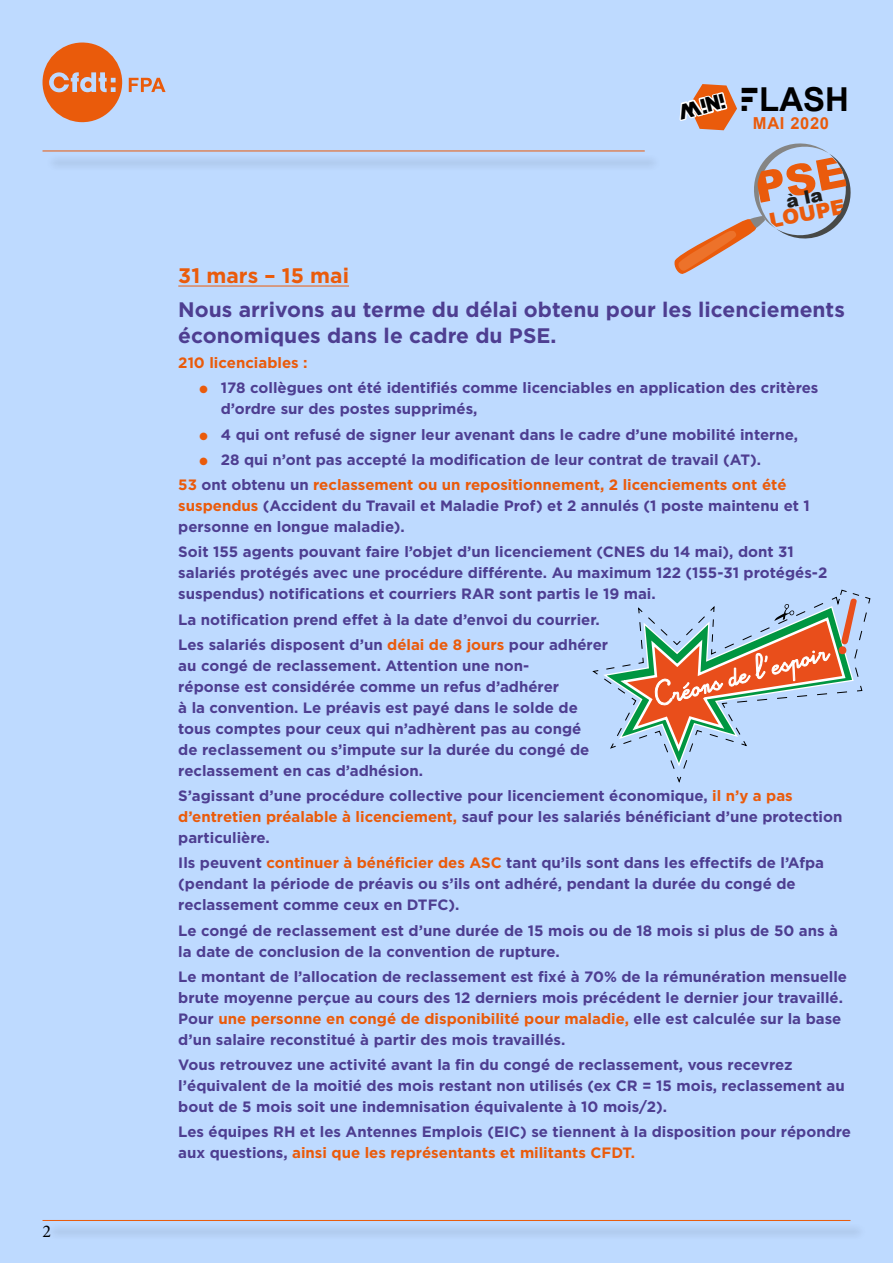
<style>
.page{position:relative;width:893px;height:1263px;background:#bedaff}
.page>*{position:absolute;margin:0;border:0;box-sizing:border-box;transform-origin:0 0}
.t1{font:36.3px "Alamain";color:#e94e1b}
.t2{font:700 33px "Arial";color:#000}
.t3{font:700 21px/25.5px "Gotham";color:#4e3e91}
.t4{font:700 21px "Gotham";color:#ea5b0b}
.t5{font:900 condensed 21px "CFDT";color:#000}
.t6{font:900 20.4px "Arial";color:#ea5b0c}
.t7{font:18px "Minion Pro";color:#000}
.t8{font:700 16.5px "Arial";letter-spacing:.04em;color:#ea5b0b}
.t9{font:700 15px/21px "Gotham";color:#4e3e91}
.t10{font:700 15px "Gotham";color:#ea5b0b}
.s1{font-family:"CFDT";font-weight:900;font-stretch:condensed}
.s2{color:#ea5b0b}
</style>
<div class="page">
<svg style="left:679px;top:84px;width:58px;height:46px"></svg>
<div style="left:45px;top:1223px;width:822px;height:18px;background:#b8d3f7"></div>
<hr style="left:43px;top:1220px;width:807px;height:1px;background:#ea5b0b">
<div style="left:45px;top:154px;width:616px;height:17px;background:#b7d2f6"></div>
<hr style="left:43px;top:151px;width:602px;height:1px;background:#ea5b0b">
<svg style="left:43px;top:42px;width:80px;height:81px"></svg>
<div style="left:85px;top:81px;width:7px;height:7px;background:#ea5b0b;border-radius:50%"></div>
<svg style="left:129px;top:78px;width:37px;height:14px"></svg>
<hr style="left:178px;top:286px;width:171px;height:1px;background:#ea5b0b">
<svg style="left:592px;top:589px;width:279px;height:194px"></svg>
<svg style="left:674px;top:143px;width:177px;height:131px"></svg>
<p class="t7" style="left:43px;top:1220px;width:10px">2</p>
<h3 class="t5" style="left:675px;top:101px;width:49px;rotate:-14deg">Mini</h3>
<h2 class="t2" style="left:740px;top:77px;width:111px"><span class="s1">F</span>LASH</h2>
<p class="t8" style="left:753px;top:112px;width:78px">MAI 2020</p>
<h3 class="t6" style="left:767px;top:206px;width:78px;rotate:-11deg">LOUPE</h3>
<h3 class="t4" style="left:178px;top:264px;width:172px">31 mars – 15 mai</h3>
<h3 class="t3" style="left:178px;top:296px;width:668px">Nous arrivons au terme du délai obtenu pour les licenciements économiques dans le cadre du PSE.</h3>
<p class="t10" style="left:178px;top:354px;width:131px">210 licenciables :</p>
<p class="t9" style="left:221px;top:377px;width:599px;text-indent:-21px"><span class="s2">●</span> 178 collègues ont été identifiés comme licenciables en application des critères d’ordre sur des postes supprimés,</p>
<p class="t9" style="left:200px;top:423px;width:600px"><span class="s2">●</span> 4 qui ont refusé de signer leur avenant dans le cadre d’une mobilité interne,</p>
<p class="t9" style="left:178px;top:446px;width:610px;line-height:25.2px;text-align:center"><span class="s2">●</span> 28 qui n’ont pas accepté la modification de leur contrat de travail (AT).<br><span class="s2">53</span> ont obtenu un <span class="s2">reclassement ou un repositionnement, 2 licenciements ont été</span></p>
<p class="t9" style="left:178px;top:495px;width:633px"><span class="s2">suspendus</span> (Accident du Travail et Maladie Prof) et 2 annulés (1 poste maintenu et 1 personne en longue maladie).</p>
<p class="t9" style="left:178px;top:541px;width:651px">Soit 155 agents pouvant faire l’objet d’un licenciement (CNES du 14 mai), dont 31 salariés protégés avec une procédure différente. Au maximum 122 (155-31 protégés-2 suspendus) notifications et courriers RAR sont partis le 19 mai.</p>
<p class="t9" style="left:178px;top:606px;width:431px;line-height:25.2px">La notification prend effet à la date d’envoi du courrier.<br>Les salariés disposent d’un <span class="s2">délai de 8 jours</span> pour adhérer</p>
<p class="t9" style="left:178px;top:655px;width:413px">au congé de reclassement. Attention une non&shy;réponse est considérée comme un refus d’adhérer<br>à la convention. Le préavis est payé dans le solde de tous comptes pour ceux qui n’adhèrent pas au congé de reclassement ou s’impute sur la durée du congé de reclassement en cas d’adhésion.</p>
<p class="t9" style="left:178px;top:785px;width:666px">S’agissant d’une procédure collective pour licenciement économique, <span class="s2">il n’y a pas d’entretien préalable à licenciement,</span> sauf pour les salariés bénéficiant d’une protection particulière.</p>
<p class="t9" style="left:178px;top:852px;width:647px">Ils peuvent <span class="s2">continuer à bénéficier des ASC</span> tant qu’ils sont dans les effectifs de l’Afpa (pendant la période de préavis ou s’ils ont adhéré, pendant la durée du congé de reclassement comme ceux en DTFC).</p>
<p class="t9" style="left:178px;top:919px;width:661px">Le congé de reclassement est d’une durée de 15 mois ou de 18 mois si plus de 50 ans à la date de conclusion de la convention de rupture.</p>
<p class="t9" style="left:178px;top:965px;width:670px">Le montant de l’allocation de reclassement est fixé à 70% de la rémunération mensuelle brute moyenne perçue au cours des 12 derniers mois précédent le dernier jour travaillé.<br>Pour <span class="s2">une personne en congé de disponibilité pour maladie,</span> elle est calculée sur la base d’un salaire reconstitué à partir des mois travaillés.</p>
<p class="t9" style="left:178px;top:1054px;width:668px">Vous retrouvez une activité avant la fin du congé de reclassement, vous recevrez l’équivalent de la moitié des mois restant non utilisés (ex CR = 15 mois, reclassement au bout de 5 mois soit une indemnisation équivalente à 10 mois/2).</p>
<p class="t9" style="left:178px;top:1121px;width:674px">Les équipes RH et les Antennes Emplois (EIC) se tiennent à la disposition pour répondre aux questions, <span class="s2">ainsi que les représentants et militants CFDT.</span></p>
<h1 class="t1" style="left:839px;top:619px;width:19px">!</h1>
</div>
